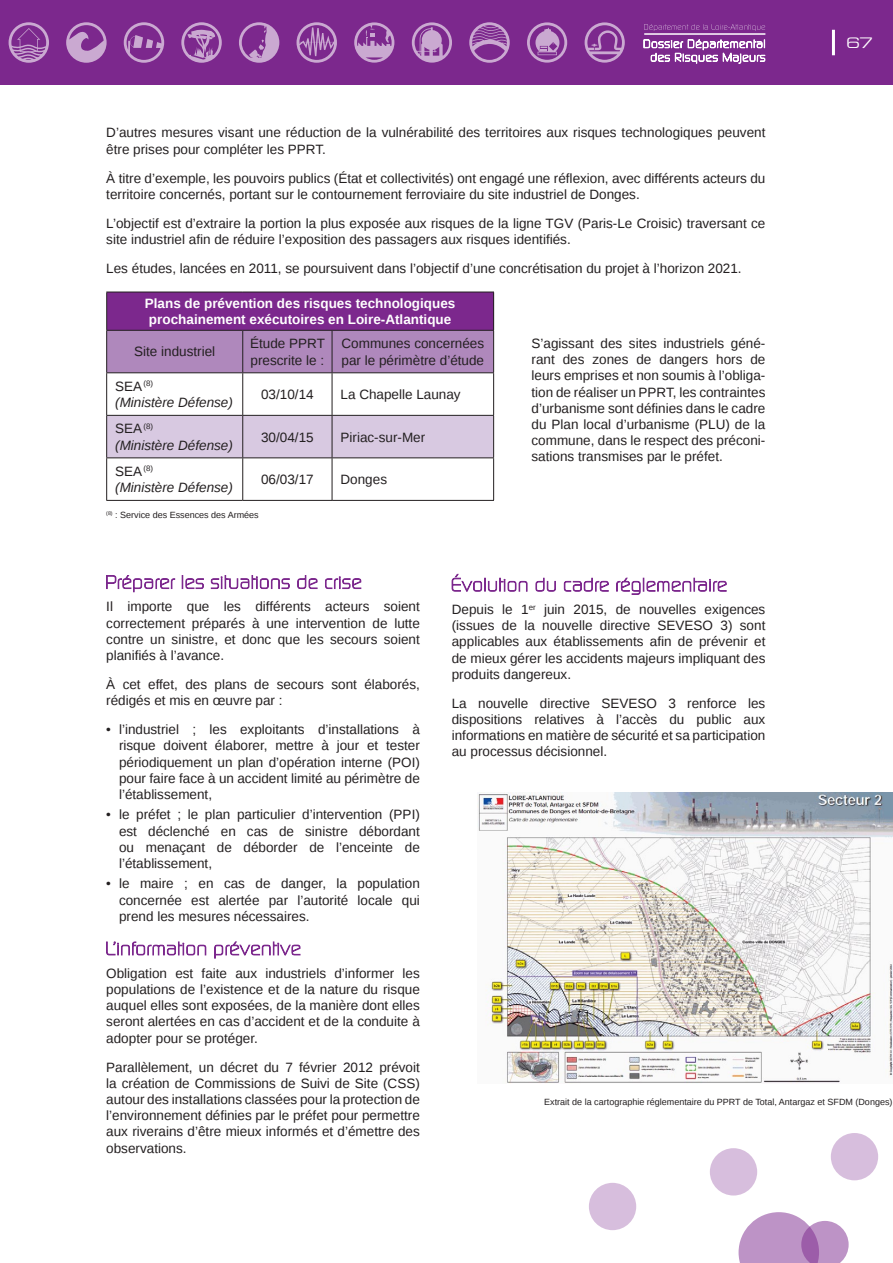
<style>
.page{position:relative;width:893px;height:1263px;background:#fff}
.page>*{position:absolute;margin:0;border:0;box-sizing:border-box;transform-origin:0 0}
.t1{font:15px "Microgram";color:#fff}
.t2{font:13.5px/16.2px "Liberation Sans";color:#231f20;text-align:justify}
.t3{font:700 13.5px/16.2px "Liberation Sans";color:#fff;text-align:center}
.t4{font:italic 13.5px/16.2px "Liberation Sans";color:#231f20}
.t5{font:9px "Liberation Sans";color:#231f20}
.s1{font-style:normal}
</style>
<div class="page">
<div style="left:0;top:0;width:893px;height:85px;background:#7c288d"></div>
<svg style="left:644px;top:39px;width:121px;height:25px"></svg>
<svg style="left:644px;top:24px;width:121px;height:7px"></svg>
<hr style="left:644px;top:33px;width:121px;height:2px;background:#fff">
<hr style="left:832px;top:30px;width:3px;height:25px;background:#fff">
<div style="left:107px;top:292px;width:387px;height:38px;background:#7c288d"></div>
<div style="left:107px;top:331px;width:386px;height:41px;background:#af88bc"></div>
<div style="left:107px;top:416px;width:386px;height:41px;background:#d8c9e1"></div>
<hr style="left:106px;top:292px;width:137px;height:1px;background:#231f20">
<hr style="left:106px;top:292px;width:1px;height:38px;background:#231f20">
<hr style="left:243px;top:292px;width:89px;height:1px;background:#231f20">
<hr style="left:332px;top:292px;width:162px;height:1px;background:#231f20">
<hr style="left:493px;top:292px;width:1px;height:38px;background:#231f20">
<hr style="left:106px;top:330px;width:137px;height:1px;background:#231f20">
<hr style="left:106px;top:331px;width:1px;height:41px;background:#231f20">
<hr style="left:243px;top:330px;width:89px;height:1px;background:#231f20">
<hr style="left:242px;top:331px;width:1px;height:41px;background:#231f20">
<hr style="left:332px;top:330px;width:162px;height:1px;background:#231f20">
<hr style="left:332px;top:331px;width:1px;height:41px;background:#231f20">
<hr style="left:493px;top:331px;width:1px;height:41px;background:#231f20">
<hr style="left:106px;top:372px;width:137px;height:1px;background:#231f20">
<hr style="left:106px;top:373px;width:1px;height:42px;background:#231f20">
<hr style="left:243px;top:372px;width:89px;height:1px;background:#231f20">
<hr style="left:242px;top:373px;width:1px;height:42px;background:#231f20">
<hr style="left:332px;top:372px;width:162px;height:1px;background:#231f20">
<hr style="left:332px;top:373px;width:1px;height:42px;background:#231f20">
<hr style="left:493px;top:373px;width:1px;height:42px;background:#231f20">
<hr style="left:106px;top:415px;width:137px;height:1px;background:#231f20">
<hr style="left:106px;top:416px;width:1px;height:41px;background:#231f20">
<hr style="left:243px;top:415px;width:89px;height:1px;background:#231f20">
<hr style="left:242px;top:416px;width:1px;height:41px;background:#231f20">
<hr style="left:332px;top:415px;width:162px;height:1px;background:#231f20">
<hr style="left:332px;top:416px;width:1px;height:41px;background:#231f20">
<hr style="left:493px;top:416px;width:1px;height:41px;background:#231f20">
<hr style="left:106px;top:457px;width:137px;height:1px;background:#231f20">
<hr style="left:106px;top:458px;width:1px;height:42px;background:#231f20">
<hr style="left:243px;top:457px;width:89px;height:1px;background:#231f20">
<hr style="left:242px;top:458px;width:1px;height:42px;background:#231f20">
<hr style="left:332px;top:457px;width:162px;height:1px;background:#231f20">
<hr style="left:332px;top:458px;width:1px;height:42px;background:#231f20">
<hr style="left:493px;top:458px;width:1px;height:42px;background:#231f20">
<hr style="left:106px;top:500px;width:137px;height:1px;background:#231f20">
<hr style="left:243px;top:500px;width:89px;height:1px;background:#231f20">
<hr style="left:332px;top:500px;width:162px;height:1px;background:#231f20">
<svg style="left:106px;top:575px;width:255px;height:17px"></svg>
<svg style="left:106px;top:941px;width:195px;height:18px"></svg>
<svg style="left:451px;top:574px;width:276px;height:21px"></svg>
<svg style="left:738px;top:1212px;width:111px;height:51px"></svg>
<div style="left:831px;top:1133px;width:47px;height:47px;background:#d7bedd;border-radius:50%"></div>
<div style="left:589px;top:1183px;width:47px;height:47px;background:#d7bedd;border-radius:50%"></div>
<div style="left:710px;top:1148px;width:47px;height:47px;background:#d7bedd;border-radius:50%"></div>
<svg style="left:239px;top:22px;width:40px;height:41px"></svg>
<svg style="left:412px;top:22px;width:40px;height:41px"></svg>
<svg style="left:124px;top:22px;width:40px;height:41px"></svg>
<svg style="left:354px;top:22px;width:40px;height:41px"></svg>
<svg style="left:527px;top:22px;width:40px;height:41px"></svg>
<svg style="left:585px;top:22px;width:40px;height:41px"></svg>
<svg style="left:9px;top:22px;width:40px;height:41px"></svg>
<svg style="left:66px;top:22px;width:41px;height:41px"></svg>
<svg style="left:181px;top:22px;width:41px;height:41px"></svg>
<svg style="left:297px;top:22px;width:40px;height:41px"></svg>
<svg style="left:469px;top:22px;width:41px;height:41px"></svg>
<img style="left:478px;top:792px;width:415px;height:291px">
<p class="t2" style="left:106px;top:125px;width:661px">D’autres mesures visant une réduction de la vulnérabilité des territoires aux risques technologiques peuvent être prises pour compléter les PPRT.</p>
<p class="t2" style="left:106px;top:170px;width:661px">À titre d’exemple, les pouvoirs publics (État et collectivités) ont engagé une réflexion, avec différents acteurs du territoire concernés, portant sur le contournement ferroviaire du site industriel de Donges.</p>
<p class="t2" style="left:106px;top:216px;width:661px">L’objectif est d’extraire la portion la plus exposée aux risques de la ligne TGV (Paris-Le Croisic) traversant ce site industriel afin de réduire l’exposition des passagers aux risques identifiés.</p>
<p class="t2" style="left:106px;top:261px;width:637px">Les études, lancées en 2011, se poursuivent dans l’objectif d’une concrétisation du projet à l’horizon 2021.</p>
<p class="t3" style="left:145px;top:295px;width:312px">Plans de prévention des risques technologiques prochainement exécutoires en Loire-Atlantique</p>
<p class="t2" style="left:134px;top:344px;width:83px">Site industriel</p>
<p class="t2" style="left:250px;top:336px;width:76px">Étude PPRT prescrite le :</p>
<p class="t2" style="left:342px;top:336px;width:144px">Communes concernées par le périmètre d’étude</p>
<p class="t4" style="left:115px;top:378px;width:119px"><span class="s1">SEA</span> <sup>(8)<br></sup>(Ministère Défense)</p>
<p class="t2" style="left:261px;top:387px;width:54px">03/10/14</p>
<p class="t2" style="left:341px;top:387px;width:122px">La Chapelle Launay</p>
<p class="t4" style="left:115px;top:420px;width:119px"><span class="s1">SEA</span> <sup>(8)<br></sup>(Ministère Défense)</p>
<p class="t2" style="left:261px;top:429px;width:54px">30/04/15</p>
<p class="t2" style="left:341px;top:429px;width:86px">Piriac-sur-Mer</p>
<p class="t4" style="left:115px;top:463px;width:119px"><span class="s1">SEA</span> <sup>(8)<br></sup>(Ministère Défense)</p>
<p class="t2" style="left:261px;top:472px;width:54px">06/03/17</p>
<p class="t2" style="left:341px;top:472px;width:48px">Donges</p>
<p class="t5" style="left:106px;top:510px;width:154px"><sup>(8)</sup> : Service des Essences des Armées</p>
<p class="t2" style="left:532px;top:336px;width:235px">S’agissant des sites industriels géné&shy;rant des zones de dangers hors de leurs emprises et non soumis à l’obliga&shy;tion de réaliser un PPRT, les contraintes d’urbanisme sont définies dans le cadre du Plan local d’urbanisme (PLU) de la commune, dans le respect des préconi&shy;sations transmises par le préfet.</p>
<p class="t2" style="left:106px;top:599px;width:315px">Il importe que les différents acteurs soient correctement préparés à une intervention de lutte contre un sinistre, et donc que les secours soient planifiés à l’avance.</p>
<p class="t2" style="left:106px;top:677px;width:315px">À cet effet, des plans de secours sont élaborés, rédigés et mis en œuvre par :</p>
<p class="t2" style="left:119px;top:722px;width:302px;text-indent:-13px">• l’industriel ; les exploitants d’installations à risque doivent élaborer, mettre à jour et tester périodiquement un plan d’opération interne (POI) pour faire face à un accident limité au périmètre de l’établissement,</p>
<p class="t2" style="left:119px;top:807px;width:302px;text-indent:-13px">• le préfet ; le plan particulier d’intervention (PPI) est déclenché en cas de sinistre débordant ou menaçant de déborder de l’enceinte de l’établissement,</p>
<p class="t2" style="left:119px;top:876px;width:302px;text-indent:-13px">• le maire ; en cas de danger, la population concernée est alertée par l’autorité locale qui prend les mesures nécessaires.</p>
<p class="t2" style="left:452px;top:602px;width:315px">Depuis le 1<sup>er</sup> juin 2015, de nouvelles exigences (issues de la nouvelle directive SEVESO 3) sont applicables aux établissements afin de prévenir et de mieux gérer les accidents majeurs impliquant des produits dangereux.</p>
<p class="t2" style="left:452px;top:696px;width:315px">La nouvelle directive SEVESO 3 renforce les dispositions relatives à l’accès du public aux informations en matière de sécurité et sa participation au processus décisionnel.</p>
<p class="t1" style="left:845px;top:30px;width:27px">67</p>
<p class="t2" style="left:106px;top:965px;width:315px">Obligation est faite aux industriels d’informer les populations de l’existence et de la nature du risque auquel elles sont exposées, de la manière dont elles seront alertées en cas d’accident et de la conduite à adopter pour se protéger.</p>
<p class="t2" style="left:106px;top:1059px;width:315px">Parallèlement, un décret du 7 février 2012 prévoit la création de Commissions de Suivi de Site (CSS) autour des installations classées pour la protection de l’environnement définies par le préfet pour permettre aux riverains d’être mieux informés et d’émettre des observations.</p>
<p class="t5" style="left:544px;top:1096px;width:350px">Extrait de la cartographie réglementaire du PPRT de Total, Antargaz et SFDM (Donges)</p>
</div>
